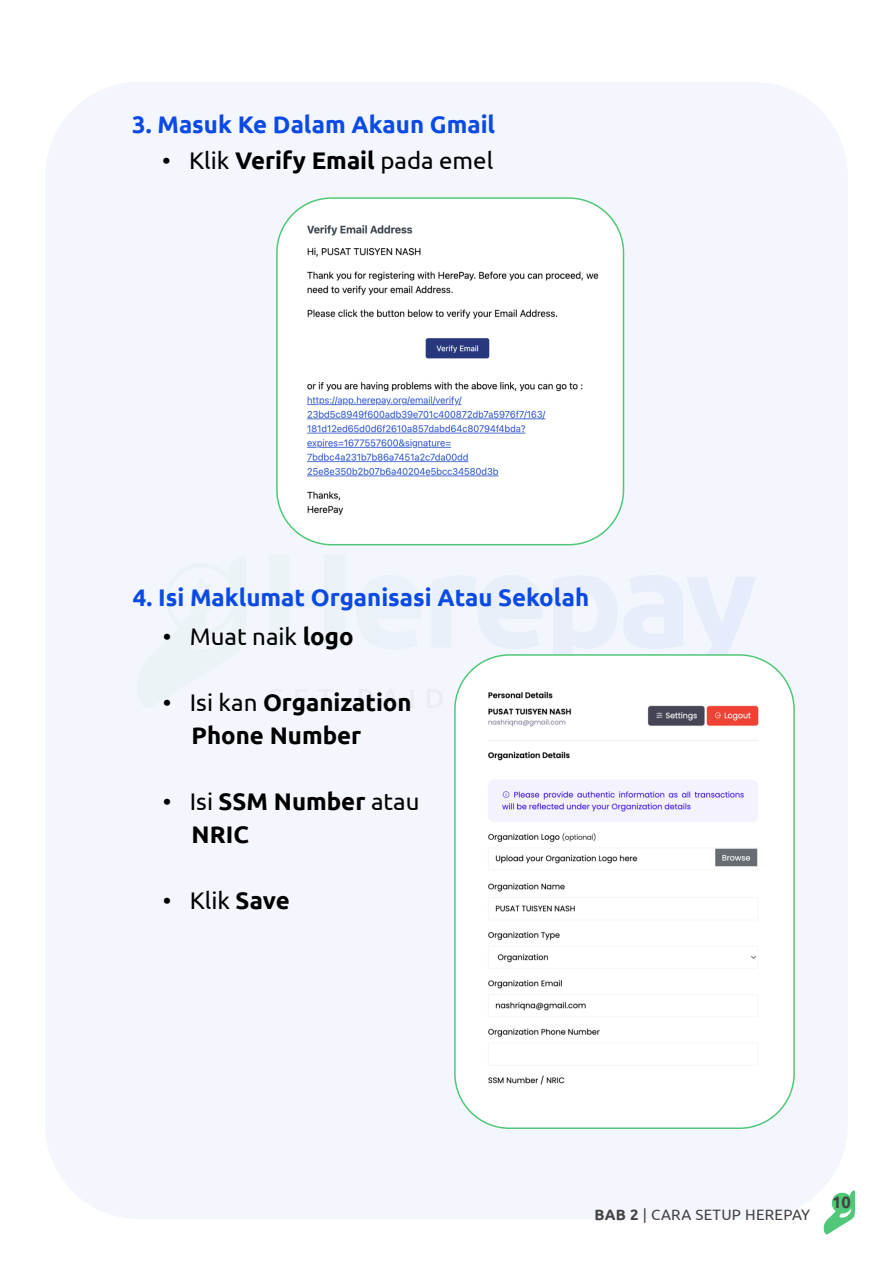
<style>
.page{position:relative;width:893px;height:1263px;background:#fff}
.page>*{position:absolute;margin:0;border:0;box-sizing:border-box;transform-origin:0 0}
.t1{font:700 24px "Ubuntu";color:#0c4ae5}
.t2{font:700 24px/33px "Ubuntu";color:#000}
.t3{font:24px "Ubuntu";color:#000}
.t4{font:700 16.5px "Ubuntu";color:#444243}
.t5{font:15px "Ubuntu";letter-spacing:.02em;color:#444243}
.s1{font-weight:700}
.s2{font-weight:400}
</style>
<div class="page">
<div style="left:45px;top:82px;width:803px;height:1137px;background:#f3f6fd;border-radius:95px"></div>
<svg style="left:469px;top:575px;width:214px;height:97px"></svg>
<svg style="left:823px;top:1190px;width:33px;height:45px"></svg>
<div style="left:832px;top:1193px;width:20px;height:20px;background:#51c778;border-radius:50%"></div>
<div style="left:455px;top:655px;width:339px;height:473px;background:#fff;border-radius:55px"></div>
<div style="left:454px;top:654px;width:341px;height:475px;border:2px solid #51c778;border-radius:55px"></div>
<img style="left:488px;top:691px;width:271px;height:394px">
<div style="left:277px;top:198px;width:346px;height:347px;background:#fff;border-radius:55px"></div>
<div style="left:276px;top:197px;width:348px;height:348px;border:2px solid #51c778;border-radius:55px"></div>
<img style="left:306px;top:224px;width:293px;height:291px">
<p class="t1" style="left:132px;top:110px;width:364px">3. Masuk Ke Dalam Akaun Gmail</p>
<p class="t3" style="left:162px;top:146px;width:333px">• Klik <span class="s1">Verify Email</span> pada emel</p>
<p class="t1" style="left:133px;top:583px;width:458px">4. Isi Maklumat Organisasi Atau Sekolah</p>
<p class="t3" style="left:163px;top:621px;width:192px">• Muat naik <span class="s1">logo</span></p>
<p class="t2" style="left:192px;top:685px;width:222px;text-indent:-29px"><span class="s2">• Isi kan</span> Organization<br>Phone Number</p>
<p class="t2" style="left:192px;top:784px;width:229px;text-indent:-29px"><span class="s2">• Isi</span> SSM Number <span class="s2">atau<br></span>NRIC</p>
<p class="t3" style="left:163px;top:885px;width:128px">• Klik <span class="s1">Save</span></p>
<p class="t5" style="left:595px;top:1206px;width:217px"><span class="s1">BAB 2</span> | CARA SETUP HEREPAY</p>
<p class="t4" style="left:832px;top:1192px;width:20px">10</p>
</div>
